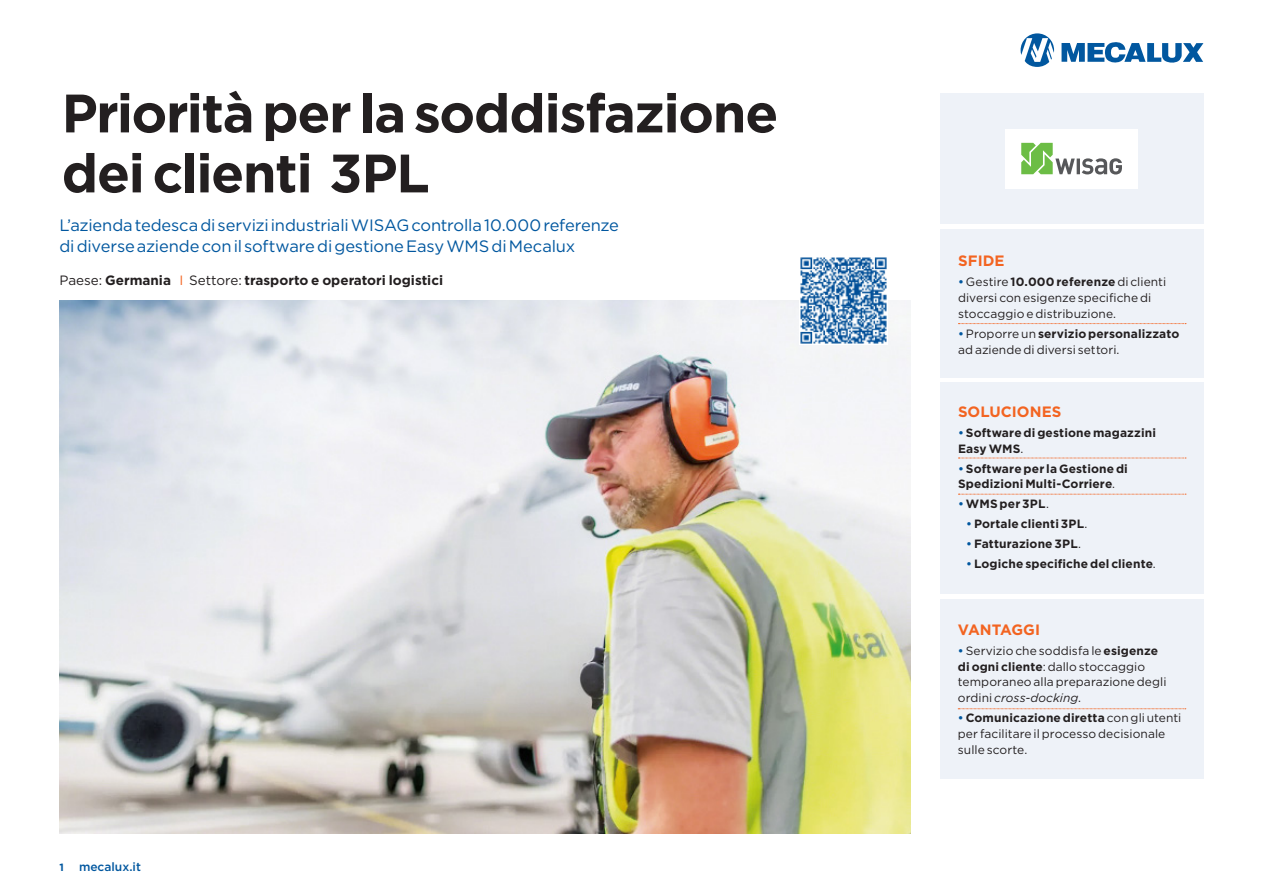
<style>
.page{position:relative;width:1263px;height:893px;background:#fff}
.page>*{position:absolute;margin:0;border:0;box-sizing:border-box;transform-origin:0 0}
.t1{font:700 54px/60px "Gotham";letter-spacing:-.025em;color:#231f20}
.t2{font:16.5px/21px "Gotham";letter-spacing:-.01em;color:#01579f}
.t3{font:700 15px "Gotham";color:#f36421}
.t4{font:700 13.5px "Gotham";color:#231f20}
.t5{font:12px/15.8px "Gotham";letter-spacing:.005em;color:#231f20}
.t6{font:700 12px/15.8px "Gotham";letter-spacing:.01em;color:#231f20}
.t7{font:500 12px "Gotham";color:#01579f}
.t8{font:700 10.5px "Gotham";color:#01579f}
.s1{font-weight:400}
.s2{font-weight:400;color:#f36421}
.s3{font-weight:500;color:#01579f}
.s4{font-weight:700}
.s5{font-style:italic}
</style>
<div class="page">
<svg style="left:1020px;top:33px;width:34px;height:34px"></svg>
<svg style="left:1061px;top:42px;width:142px;height:21px"></svg>
<div style="left:940px;top:94px;width:263px;height:130px;background:#eef2f8"></div>
<div style="left:1005px;top:129px;width:133px;height:60px;background:#fff"></div>
<svg style="left:1021px;top:143px;width:101px;height:32px"></svg>
<img style="left:60px;top:300px;width:850px;height:534px">
<img style="left:799px;top:257px;width:88px;height:87px">
<div style="left:940px;top:382px;width:263px;height:212px;background:#eef2f8"></div>
<div style="left:940px;top:229px;width:263px;height:148px;background:#eef2f8"></div>
<svg style="left:958px;top:323px;width:228px;height:1px"></svg>
<div style="left:940px;top:599px;width:263px;height:179px;background:#eef2f8"></div>
<svg style="left:958px;top:458px;width:228px;height:1px"></svg>
<svg style="left:958px;top:708px;width:228px;height:1px"></svg>
<svg style="left:958px;top:494px;width:228px;height:1px"></svg>
<h1 class="t1" style="left:62px;top:83px;width:718px">Priorità per la soddisfazione dei clienti 3PL</h1>
<h2 class="t2" style="left:60px;top:214px;width:561px">L’azienda tedesca di servizi industriali WISAG controlla 10.000 referenze di diverse aziende con il software di gestione Easy WMS di Mecalux</h2>
<p class="t4" style="left:60px;top:271px;width:385px"><span class="s1">Paese:</span> Germania <span class="s2">I</span> <span class="s1">Settore:</span> trasporto e operatori logistici</p>
<p class="t8" style="left:60px;top:860px;width:6px">1</p>
<p class="t7" style="left:79px;top:859px;width:63px">mecalux.it</p>
<p class="t3" style="left:958px;top:251px;width:48px">SFIDE</p>
<p class="t5" style="left:958px;top:274px;width:210px"><span class="s3">•</span> Gestire <span class="s4">10.000 referenze</span> di clienti diversi con esigenze specifiche di stoccaggio e distribuzione.</p>
<p class="t5" style="left:958px;top:325px;width:223px"><span class="s3">•</span>Proporre un <span class="s4">servizio personalizzato </span>ad aziende di diversi settori.</p>
<p class="t3" style="left:958px;top:402px;width:105px">SOLUCIONES</p>
<p class="t6" style="left:958px;top:425px;width:199px"><span class="s3">•</span> Software di gestione magazzini<br>Easy WMS<span class="s1">.</span></p>
<p class="t6" style="left:958px;top:460px;width:171px"><span class="s3">•</span> Software per la Gestione di<br>Spedizioni Multi-Corriere<span class="s1">.</span></p>
<p class="t6" style="left:958px;top:496px;width:92px"><span class="s3">•</span> WMS per 3PL<span class="s1">.</span></p>
<p class="t6" style="left:966px;top:516px;width:123px"><span class="s3">•</span>Portale clienti 3PL<span class="s1">.</span></p>
<p class="t6" style="left:966px;top:536px;width:116px"><span class="s3">•</span>Fatturazione 3PL<span class="s1">.</span></p>
<p class="t6" style="left:966px;top:556px;width:191px"><span class="s3">•</span> Logiche specifiche del cliente<span class="s1">.</span></p>
<p class="t3" style="left:958px;top:619px;width:84px">VANTAGGI</p>
<p class="t5" style="left:958px;top:642px;width:210px"><span class="s3">•</span> Servizio che soddisfa le <span class="s4">esigenze di ogni cliente</span>: dallo stoccaggio temporaneo alla preparazione degli ordini <span class="s5">cross-docking</span>.</p>
<p class="t5" style="left:958px;top:710px;width:225px"><span class="s3">•</span> <span class="s4">Comunicazione diretta</span> con gli utenti per facilitare il processo decisionale sulle scorte.</p>
</div>
